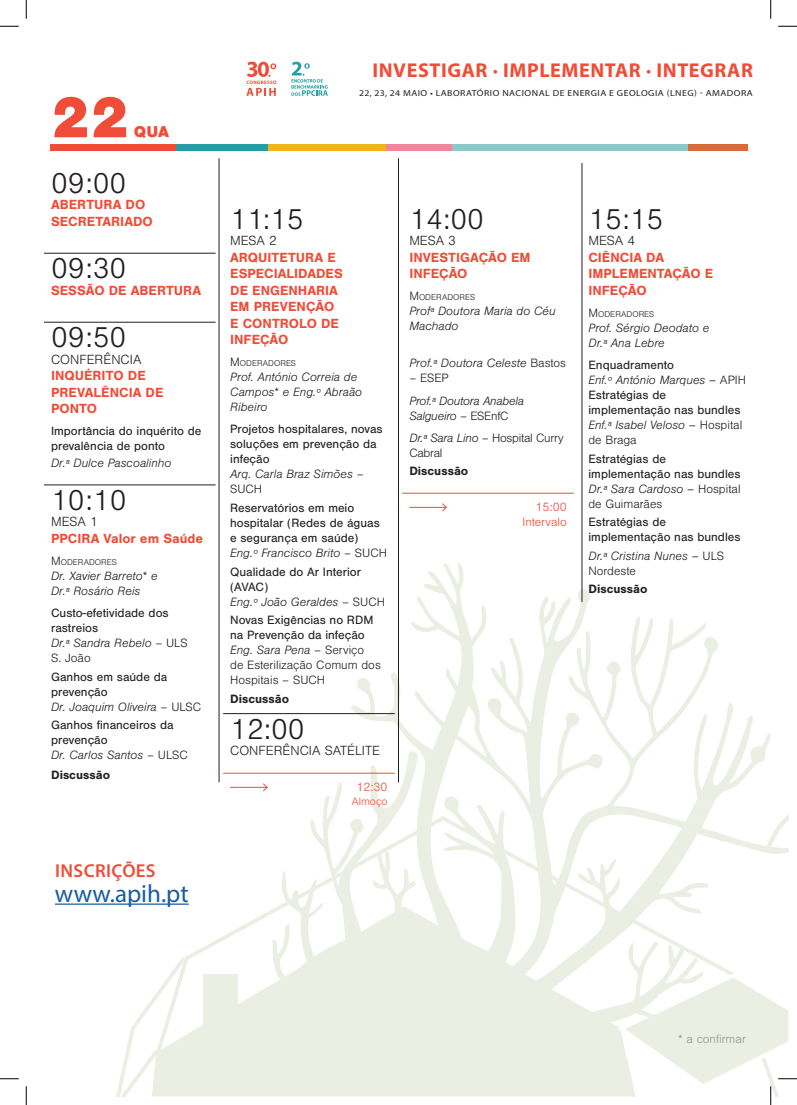
<style>
.page{position:relative;width:797px;height:1105px;background:#fff}
.page>*{position:absolute;margin:0;border:0;box-sizing:border-box;transform-origin:0 0}
.t1{font:900 60px "Nimbus San";color:#ef4d37}
.t2{font:300 30px "Nimbus San";color:#231f20}
.t3{font:25px "Myriad Pro";color:#175d9e}
.t4{font:700 20.12px "Myriad Pro";letter-spacing:.03em;color:#ef4d37}
.t5{font:600 18.75px "Myriad Pro";letter-spacing:.02em;color:#ef4d37}
.t6{font:900 16.25px "Nimbus San";color:#ef4d37}
.t7{font:700 13.75px/16.5px "Nimbus San";color:#ef4d37}
.t8{font:300 13.75px "Nimbus San";color:#231f20}
.t9{font:italic 300 12.5px/15px "Nimbus San";color:#231f20}
.t10{font:12.5px/15px "Nimbus San";color:#231f20}
.t11{font:300 12.5px/15px "Nimbus San";color:#231f20}
.t12{font:700 12.5px "Nimbus San";color:#231f20}
.t13{font:italic 300 12.5px/15px "Nimbus San";letter-spacing:-.02em;color:#231f20}
.t14{font:300 12.5px/15px "Nimbus San";letter-spacing:-.02em;color:#231f20}
.t15{font:300 12.5px "Nimbus San";color:#ef4d37}
.t16{font:300 12.5px "Nimbus San";color:#939598}
.t17{font:300 11.25px "Nimbus San";color:#ef4d37}
.t18{font:8.75px "Myriad Pro";letter-spacing:.05em;color:#231f20;scale:1.11 1}
.t19{font:300 8.75px "Nimbus San";color:#231f20}
.s1{font-size:12.5px}
.s2{font-style:normal}
.s3{font-style:italic}
.s4{font-weight:400;font-style:normal}
</style>
<div class="page">
<svg style="left:189px;top:910px;width:427px;height:186px"></svg>
<svg style="left:116px;top:955px;width:73px;height:141px"></svg>
<svg style="left:272px;top:562px;width:516px;height:509px"></svg>
<div style="left:203px;top:975px;width:34px;height:57px;background:#ebefe3"></div>
<hr style="left:44px;top:253px;width:172px;height:1px;background:#231f20">
<hr style="left:44px;top:322px;width:172px;height:1px;background:#231f20">
<hr style="left:44px;top:485px;width:172px;height:1px;background:#231f20">
<hr style="left:223px;top:713px;width:172px;height:1px;background:#231f20">
<hr style="left:223px;top:773px;width:172px;height:1px;background:#ef4d37">
<hr style="left:230px;top:787px;width:37px;height:1px;background:#ef4d37">
<svg style="left:263px;top:783px;width:5px;height:8px"></svg>
<hr style="left:402px;top:493px;width:172px;height:1px;background:#ef4d37">
<hr style="left:409px;top:507px;width:37px;height:1px;background:#ef4d37">
<svg style="left:442px;top:503px;width:5px;height:8px"></svg>
<hr style="left:219px;top:158px;width:1px;height:624px;background:#231f20">
<hr style="left:398px;top:158px;width:1px;height:624px;background:#231f20">
<hr style="left:581px;top:163px;width:1px;height:439px;background:#231f20">
<div style="left:267px;top:144px;width:119px;height:6px;background:#f2b41c"></div>
<div style="left:386px;top:144px;width:167px;height:6px;background:#f38499"></div>
<div style="left:452px;top:144px;width:235px;height:6px;background:#8cc8c7"></div>
<div style="left:687px;top:144px;width:60px;height:6px;background:#da6b38"></div>
<div style="left:109px;top:144px;width:158px;height:6px;background:#23a0a7"></div>
<div style="left:50px;top:144px;width:126px;height:6px;background:#ef4d37"></div>
<svg style="left:246px;top:62px;width:30px;height:34px"></svg>
<svg style="left:291px;top:62px;width:37px;height:34px"></svg>
<hr style="left:55px;top:903px;width:134px;height:2px;background:#175d9e">
<svg style="left:0;top:25px;width:19px;height:2px"></svg>
<svg style="left:778px;top:25px;width:19px;height:2px"></svg>
<svg style="left:0;top:1078px;width:19px;height:1px"></svg>
<svg style="left:25px;top:0;width:2px;height:19px"></svg>
<svg style="left:25px;top:1086px;width:2px;height:19px"></svg>
<svg style="left:770px;top:0;width:1px;height:19px"></svg>
<svg style="left:616px;top:971px;width:181px;height:134px"></svg>
<p class="t1" style="left:51px;top:83px;width:80px">22</p>
<p class="t6" style="left:134px;top:123px;width:37px">QUA</p>
<p class="t2" style="left:51px;top:167px;width:77px">09:00</p>
<p class="t7" style="left:51px;top:197px;width:103px">ABERTURA DO<br>SECRETARIADO</p>
<p class="t2" style="left:51px;top:253px;width:77px">09:30</p>
<p class="t7" style="left:51px;top:282px;width:152px">SESSÃO DE ABERTURA</p>
<p class="t2" style="left:51px;top:322px;width:77px">09:50</p>
<p class="t8" style="left:51px;top:352px;width:92px">CONFERÊNCIA</p>
<p class="t7" style="left:51px;top:368px;width:114px">INQUÉRITO DE<br>PREVALÊNCIA DE<br>PONTO</p>
<p class="t10" style="left:51px;top:424px;width:152px">Importância do inquérito de prevalência de ponto</p>
<p class="t9" style="left:51px;top:455px;width:122px">Dr.ª Dulce Pascoalinho</p>
<p class="t2" style="left:51px;top:484px;width:77px">10:10</p>
<p class="t8" style="left:51px;top:515px;width:48px">MESA 1</p>
<p class="t7" style="left:51px;top:530px;width:154px">PPCIRA Valor em Saúde</p>
<p class="t19" style="left:51px;top:558px;width:67px"><span class="s1">M</span>ODERADORES</p>
<p class="t9" style="left:51px;top:569px;width:108px">Dr. Xavier Barreto<span class="s2">*</span> e<br>Dr.ª Rosário Reis</p>
<p class="t10" style="left:51px;top:606px;width:119px">Custo-efetividade dos rastreios</p>
<p class="t9" style="left:51px;top:636px;width:138px">Dr.ª Sandra Rebelo <span class="s2">– ULS<br>S. João</span></p>
<p class="t10" style="left:51px;top:669px;width:118px">Ganhos em saúde da prevenção</p>
<p class="t9" style="left:51px;top:699px;width:152px">Dr. Joaquim Oliveira <span class="s2">– ULSC</span></p>
<p class="t10" style="left:51px;top:718px;width:124px">Ganhos financeiros da prevenção</p>
<p class="t9" style="left:51px;top:748px;width:138px">Dr. Carlos Santos <span class="s2">– ULSC</span></p>
<p class="t12" style="left:51px;top:768px;width:60px">Discussão</p>
<p class="t5" style="left:55px;top:858px;width:102px">INSCRIÇÕES</p>
<p class="t3" style="left:55px;top:878px;width:135px">www.apih.pt</p>
<p class="t4" style="left:372px;top:57px;width:382px">INVESTIGAR · IMPLEMENTAR · INTEGRAR</p>
<p class="t18" style="left:359px;top:87px;width:356px">22, 23, 24 MAIO • LABORATÓRIO NACIONAL DE ENERGIA E GEOLOGIA (LNEG) - AMADORA</p>
<p class="t2" style="left:230px;top:203px;width:75px">11:15</p>
<p class="t8" style="left:230px;top:234px;width:48px">MESA 2</p>
<p class="t7" style="left:230px;top:249px;width:114px">ARQUITETURA E<br>ESPECIALIDADES<br>DE ENGENHARIA<br>EM PREVENÇÃO<br>E CONTROLO DE<br>INFEÇÃO</p>
<p class="t19" style="left:230px;top:359px;width:67px"><span class="s1">M</span>ODERADORES</p>
<p class="t9" style="left:230px;top:370px;width:133px">Prof. António Correia de<br>Campos<span class="s2">*</span> e Eng.º Abraão<br>Ribeiro</p>
<p class="t10" style="left:230px;top:422px;width:154px">Projetos hospitalares, novas soluções em prevenção da infeção</p>
<p class="t9" style="left:230px;top:467px;width:135px">Arq. Carla Braz Simões <span class="s2">–<br>SUCH</span></p>
<p class="t10" style="left:230px;top:501px;width:151px">Reservatórios em meio hospitalar (Redes de águas e segurança em saúde)</p>
<p class="t9" style="left:230px;top:546px;width:158px">Eng.º Francisco Brito <span class="s2">– SUCH</span></p>
<p class="t10" style="left:230px;top:564px;width:132px">Qualidade do Ar Interior (AVAC)</p>
<p class="t9" style="left:230px;top:594px;width:156px">Eng.º João Geraldes <span class="s2">– SUCH</span></p>
<p class="t10" style="left:230px;top:613px;width:145px">Novas Exigências no RDM na Prevenção da infeção</p>
<p class="t11" style="left:230px;top:643px;width:152px"><span class="s3">Eng. Sara Pena</span> – Serviço<br>de Esterilização Comum dos<br>Hospitais – SUCH</p>
<p class="t12" style="left:230px;top:691px;width:60px">Discussão</p>
<p class="t2" style="left:230px;top:713px;width:76px">12:00</p>
<p class="t8" style="left:230px;top:743px;width:151px">CONFERÊNCIA SATÉLITE</p>
<p class="t15" style="left:356px;top:780px;width:33px">12:30</p>
<p class="t17" style="left:352px;top:795px;width:37px">Almoço</p>
<p class="t2" style="left:409px;top:203px;width:76px">14:00</p>
<p class="t8" style="left:409px;top:234px;width:48px">MESA 3</p>
<p class="t7" style="left:409px;top:249px;width:123px">INVESTIGAÇÃO EM<br>INFEÇÃO</p>
<p class="t19" style="left:409px;top:293px;width:67px"><span class="s1">M</span>ODERADORES</p>
<p class="t9" style="left:409px;top:304px;width:148px">Profª Doutora Maria do Céu<br>Machado</p>
<p class="t9" style="left:409px;top:356px;width:158px">Prof.ª Doutora Celeste <span class="s2">Bastos</span></p>
<p class="t11" style="left:409px;top:371px;width:41px">– ESEP</p>
<p class="t13" style="left:409px;top:393px;width:116px">Prof.ª Doutora Anabela<br>Salgueiro <span class="s2">– ESEnfC</span></p>
<p class="t14" style="left:409px;top:430px;width:156px"><span class="s3">Dr.ª Sara Lino</span> – Hospital Curry<br>Cabral</p>
<p class="t12" style="left:409px;top:464px;width:60px">Discussão</p>
<p class="t15" style="left:535px;top:500px;width:33px">15:00</p>
<p class="t15" style="left:522px;top:515px;width:46px">Intervalo</p>
<p class="t2" style="left:588px;top:203px;width:76px">15:15</p>
<p class="t8" style="left:588px;top:234px;width:48px">MESA 4</p>
<p class="t7" style="left:588px;top:249px;width:126px">CIÊNCIA DA<br>IMPLEMENTAÇÃO E<br>INFEÇÃO</p>
<p class="t19" style="left:588px;top:309px;width:67px"><span class="s1">M</span>ODERADORES</p>
<p class="t9" style="left:588px;top:320px;width:122px">Prof. Sérgio Deodato e<br>Dr.ª Ana Lebre</p>
<p class="t9" style="left:588px;top:358px;width:159px"><span class="s4">Enquadramento<br></span>Enf.º António Marques – <span class="s2">APIH</span></p>
<p class="t10" style="left:588px;top:387px;width:153px">Estratégias de implementação nas bundles</p>
<p class="t9" style="left:588px;top:418px;width:155px">Enf.ª Isabel Veloso – <span class="s2">Hospital de Braga</span></p>
<p class="t10" style="left:588px;top:451px;width:153px">Estratégias de implementação nas bundles</p>
<p class="t11" style="left:588px;top:481px;width:154px"><span class="s3">Dr.ª Sara Cardoso –</span> Hospital de Guimarães</p>
<p class="t10" style="left:588px;top:515px;width:153px">Estratégias de implementação nas bundles</p>
<p class="t9" style="left:588px;top:548px;width:137px">Dr.ª Cristina Nunes – <span class="s2">ULS<br>Nordeste</span></p>
<p class="t12" style="left:588px;top:582px;width:60px">Discussão</p>
<p class="t16" style="left:678px;top:1033px;width:69px">* a confirmar</p>
</div>
